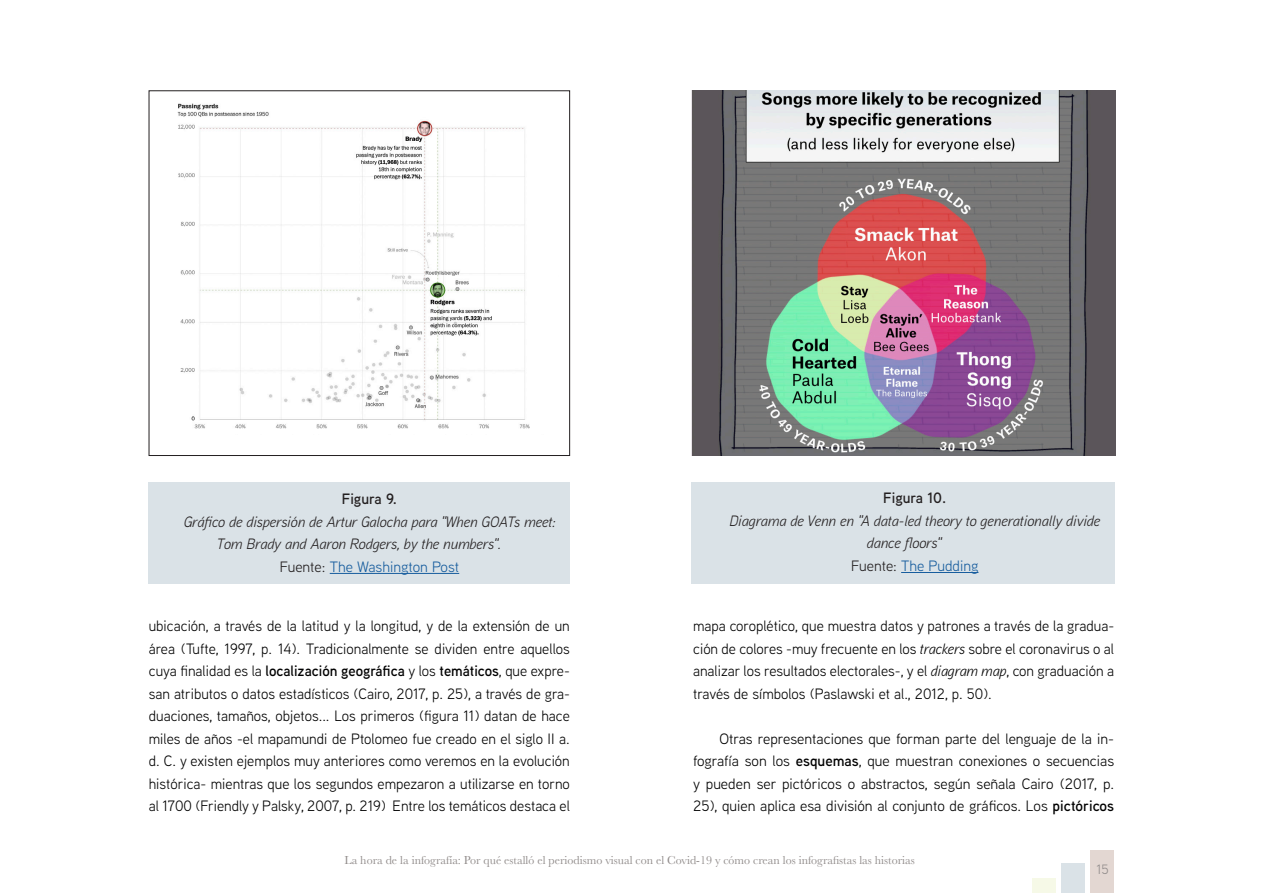
<style>
.page{position:relative;width:1263px;height:893px;background:#fff}
.page>*{position:absolute;margin:0;border:0;box-sizing:border-box;transform-origin:0 0}
.t1{font:15px/22.5px "Aaux Next";color:#000001;text-align:justify}
.t2{font:italic 15px "Aaux Next";color:#231f20}
.t3{font:15px "Aaux Next";color:#175d9e}
.t4{font:600 15px "Aaux Next";color:#231f20}
.t5{font:13.5px "Aaux Next";color:#918c8b}
.t6{font:12px "Baskerville";color:#918c8b}
.s1{color:#231f20}
.s2{font-weight:600}
.s3{font-style:italic}
</style>
<div class="page">
<div style="left:1091px;top:850px;width:23px;height:43px;background:#e3d7d2"></div>
<div style="left:1061px;top:864px;width:24px;height:29px;background:#dae2e7"></div>
<div style="left:1032px;top:878px;width:23px;height:15px;background:#f6f9e7"></div>
<div style="left:148px;top:482px;width:421px;height:102px;background:#dae2e7"></div>
<div style="left:691px;top:482px;width:423px;height:102px;background:#dae2e7"></div>
<img style="left:177px;top:103px;width:353px;height:326px">
<hr style="left:330px;top:573px;width:129px;height:1px;background:#175d9e">
<hr style="left:901px;top:572px;width:77px;height:1px;background:#175d9e">
<img style="left:692px;top:91px;width:423px;height:365px">
<div style="left:149px;top:91px;width:421px;height:365px;border:1px solid #231f20"></div>
<p class="t4" style="left:342px;top:489px;width:57px">Figura 9.</p>
<p class="t2" style="left:184px;top:512px;width:373px">Gráfico de dispersión de Artur Galocha para "When GOATs meet:</p>
<p class="t2" style="left:217px;top:534px;width:285px">Tom Brady and Aaron Rodgers, by the numbers".</p>
<p class="t3" style="left:280px;top:557px;width:181px"><span class="s1">Fuente:</span> The Washington Post</p>
<p class="t1" style="left:149px;top:614px;width:423px">ubicación, a través de la latitud y la longitud, y de la extensión de un área (Tufte, 1997, p. 14). Tradicionalmente se dividen entre aquellos cuya finalidad es la <span class="s2">localización geográfica</span> y los <span class="s2">temáticos</span>, que expre&shy;san atributos o datos estadísticos (Cairo, 2017, p. 25), a través de gra&shy;duaciones, tamaños, objetos... Los primeros (figura 11) datan de hace miles de años -el mapamundi de Ptolomeo fue creado en el siglo II a. d. C. y existen ejemplos muy anteriores como veremos en la evolución histórica- mientras que los segundos empezaron a utilizarse en torno al 1700 (Friendly y Palsky, 2007, p. 219) Entre los temáticos destaca el</p>
<p class="t4" style="left:883px;top:488px;width:65px">Figura 10.</p>
<p class="t2" style="left:729px;top:511px;width:372px">Diagrama de Venn en "A data-led theory to generationally divide</p>
<p class="t2" style="left:867px;top:533px;width:76px">dance floors"</p>
<p class="t3" style="left:851px;top:556px;width:129px"><span class="s1">Fuente:</span> The Pudding</p>
<p class="t1" style="left:693px;top:614px;width:422px">mapa coroplético, que muestra datos y patrones a través de la gradua&shy;ción de colores -muy frecuente en los <span class="s3">trackers</span> sobre el coronavirus o al analizar los resultados electorales-, y el <span class="s3">diagram map</span>, con graduación a través de símbolos (Paslawski et al., 2012, p. 50).</p>
<p class="t1" style="left:693px;top:727px;width:422px;text-indent:26px">Otras representaciones que forman parte del lenguaje de la in&shy;fografía son los <span class="s2">esquemas</span>, que muestran conexiones o secuencias y pueden ser pictóricos o abstractos, según señala Cairo (2017, p.<br>25), quien aplica esa división al conjunto de gráficos. Los <span class="s2">pictóricos</span></p>
<p class="t6" style="left:344px;top:852px;width:572px">La hora de la infografía: Por qué estalló el periodismo visual con el Covid-19 y cómo crean los infografistas las historias</p>
<p class="t5" style="left:1096px;top:860px;width:14px">15</p>
</div>
